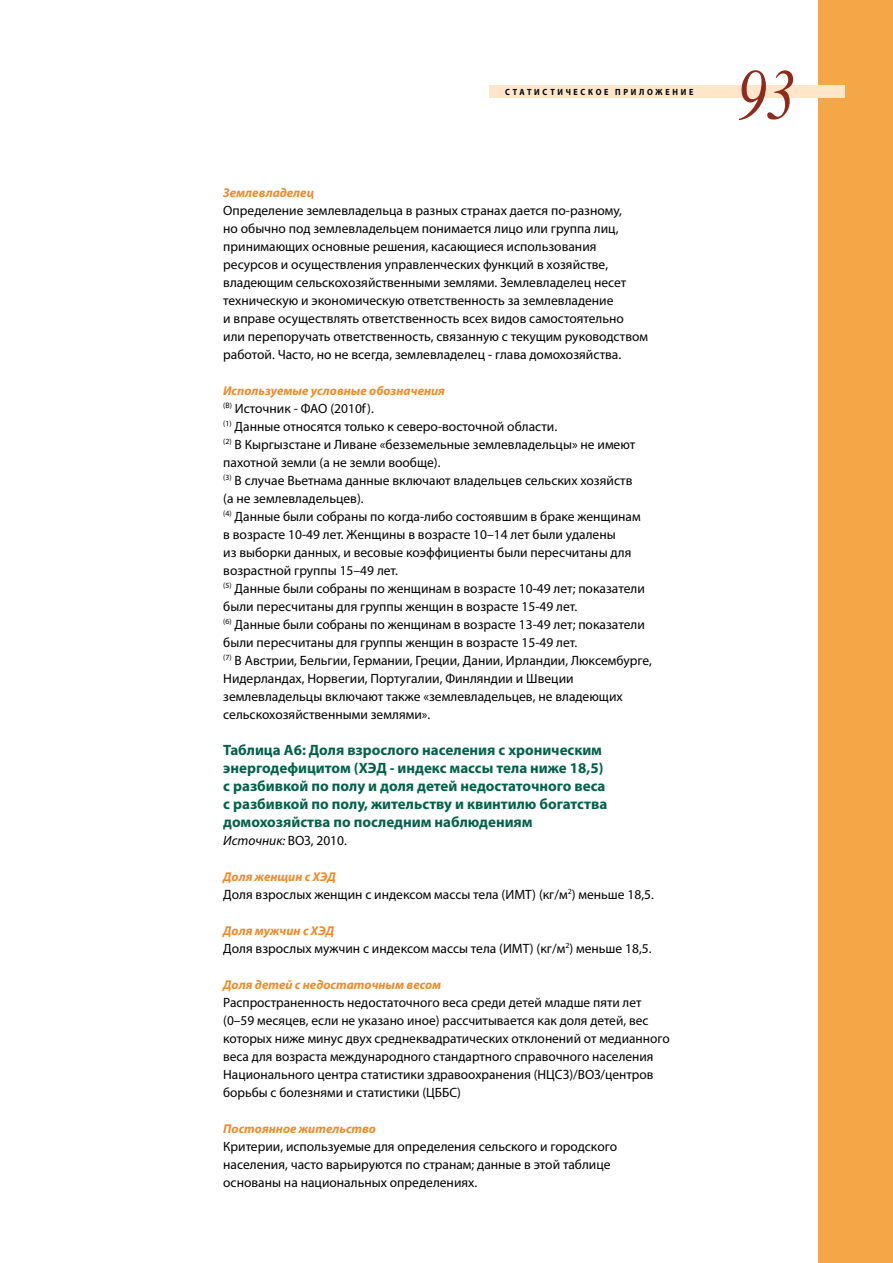
<style>
.page{position:relative;width:893px;height:1263px;background:#fff}
.page>*{position:absolute;margin:0;border:0;box-sizing:border-box;transform-origin:0 0}
.t1{font:italic 72px "Times";color:#8f2b1b;scale:.8 1}
.t2{font:700 15px/18px "Myriad Pro";color:#00624b}
.t3{font:13.5px/18px "Myriad Pro";color:#000}
.t4{font:italic 13.5px "Myriad Pro";color:#000}
.t5{font:italic 700 12.75px "Myriad Pro";color:#f08927}
.t6{font:700 9px "Myriad Pro";letter-spacing:.34em;color:#000;scale:.9 1}
.s1{font-style:normal}
</style>
<div class="page">
<div style="left:819px;top:0;width:74px;height:1263px;background:#f5a748"></div>
<div style="left:489px;top:86px;width:355px;height:12px;background:#fde6ca"></div>
<p class="t6" style="left:505px;top:86px;width:210px">СТАТИСТИЧЕСКОЕ ПРИЛОЖЕН ИЕ</p>
<p class="t5" style="left:223px;top:184px;width:92px">Землевладелец</p>
<p class="t3" style="left:223px;top:201px;width:426px">Определение землевладельца в разных странах дается по-разному,<br>но обычно под землевладельцем понимается лицо или группа лиц, принимающих основные решения, касающиеся использования ресурсов и осуществления управленческих функций в хозяйстве, владеющим сельскохозяйственными землями. Землевладелец несет техническую и экономическую ответственность за землевладение<br>и вправе осуществлять ответственность всех видов самостоятельно или перепоручать ответственность, связанную с текущим руководством работой. Часто, но не всегда, землевладелец - глава домохозяйства.</p>
<p class="t5" style="left:223px;top:382px;width:223px">Используемые условные обозначения</p>
<p class="t3" style="left:223px;top:399px;width:430px"><sup>(B)</sup> Источник - ФАО (2010f).<br><sup>(1)</sup> Данные относятся только к северо-восточной области.<br><sup>(2)</sup> В Кыргызстане и Ливане «безземельные землевладельцы» не имеют пахотной земли (а не земли вообще).<br><sup>(3)</sup> В случае Вьетнама данные включают владельцев сельских хозяйств<br>(а не землевладельцев).<br><sup>(4)</sup> Данные были собраны по когда-либо состоявшим в браке женщинам<br>в возрасте 10-49 лет. Женщины в возрасте 10–14 лет были удалены<br>из выборки данных, и весовые коэффициенты были пересчитаны для возрастной группы 15–49 лет.<br><sup>(5)</sup> Данные были собраны по женщинам в возрасте 10-49 лет; показатели были пересчитаны для группы женщин в возрасте 15-49 лет.<br><sup>(6)</sup> Данные были собраны по женщинам в возрасте 13-49 лет; показатели были пересчитаны для группы женщин в возрасте 15-49 лет.<br><sup>(7)</sup> В Австрии, Бельгии, Германии, Греции, Дании, Ирландии, Люксембурге, Нидерландах, Норвегии, Португалии, Финляндии и Швеции землевладельцы включают также «землевладельцев, не владеющих сельскохозяйственными землями».</p>
<p class="t2" style="left:223px;top:740px;width:386px">Таблица A6: Доля взрослого населения с хроническим энергодефицитом (ХЭД - индекс массы тела ниже 18,5) с разбивкой по полу и доля детей недостаточного веса с разбивкой по полу, жительству и квинтилю богатства домохозяйства по последним наблюдениям</p>
<p class="t4" style="left:223px;top:832px;width:125px">Источник: <span class="s1">ВОЗ, 2010.</span></p>
<p class="t5" style="left:223px;top:868px;width:114px">Доля женщин с ХЭД</p>
<p class="t3" style="left:223px;top:885px;width:432px">Доля взрослых женщин с индексом массы тела (ИМТ) (кг/м<sup>2</sup>) меньше 18,5.</p>
<p class="t5" style="left:223px;top:922px;width:112px">Доля мужчин с ХЭД</p>
<p class="t3" style="left:223px;top:939px;width:430px">Доля взрослых мужчин с индексом массы тела (ИМТ) (кг/м<sup>2</sup>) меньше 18,5.</p>
<p class="t5" style="left:223px;top:976px;width:220px">Доля детей с недостаточным весом</p>
<p class="t3" style="left:223px;top:993px;width:448px">Распространенность недостаточного веса среди детей младше пяти лет (0–59 месяцев, если не указано иное) рассчитывается как доля детей, вес которых ниже минус двух среднеквадратических отклонений от медианного веса для возраста международного стандартного справочного населения Национального центра статистики здравоохранения (НЦСЗ)/ВОЗ/центров борьбы с болезнями и статистики (ЦББС)</p>
<p class="t5" style="left:223px;top:1120px;width:154px">Постоянное жительство</p>
<p class="t3" style="left:223px;top:1137px;width:395px">Критерии, используемые для определения сельского и городского населения, часто варьируются по странам; данные в этой таблице основаны на национальных определениях.</p>
<h1 class="t1" style="left:738px;top:32px;width:74px">93</h1>
</div>
